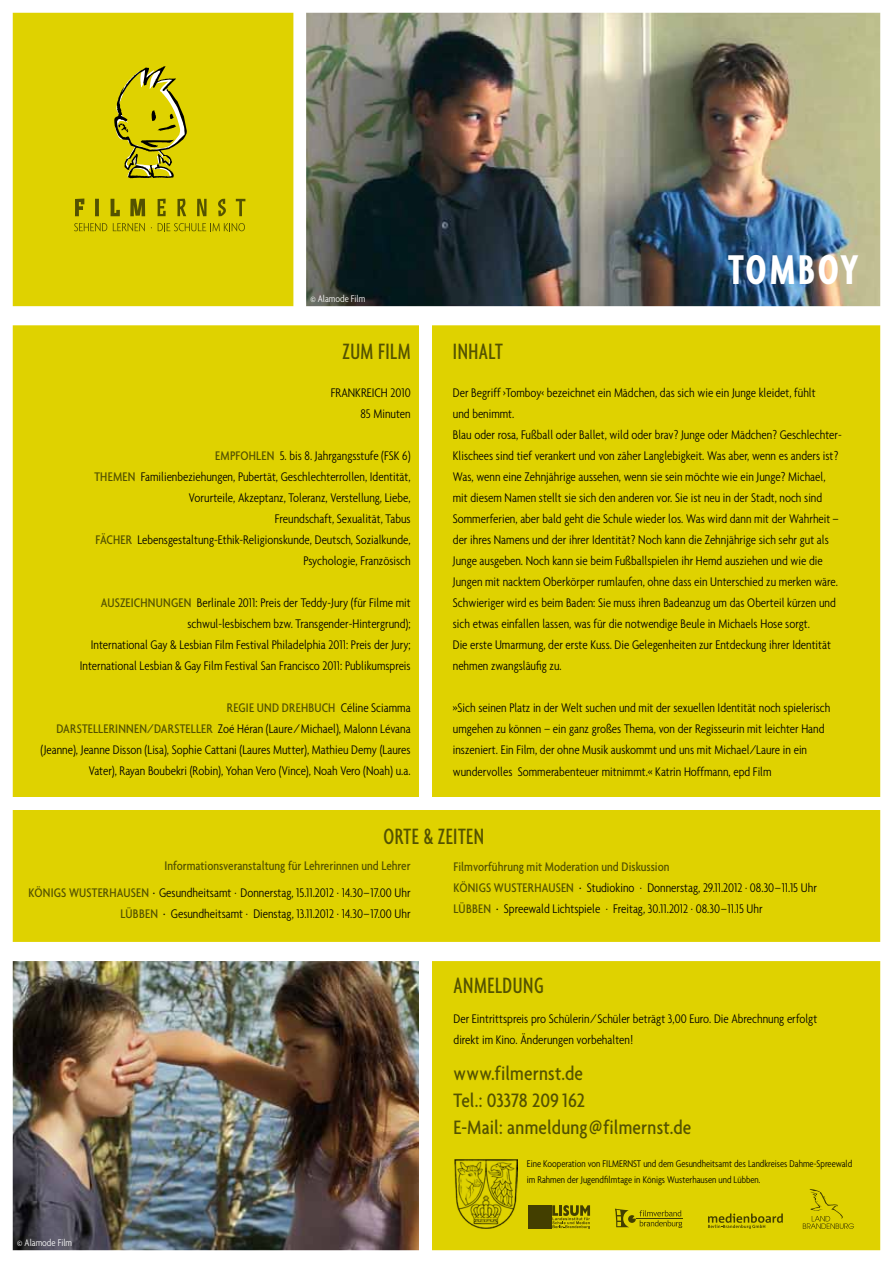
<style>
.page{position:relative;width:893px;height:1263px;background:#fff}
.page>*{position:absolute;margin:0;border:0;box-sizing:border-box;transform-origin:0 0}
.t1{font:700 extra-condensed 45px "Agenda";letter-spacing:.065em;color:#fff}
.t2{font:500 extra-condensed 24px "Agenda";letter-spacing:.02em;color:#545200}
.t3{font:500 condensed 21px/27px "Agenda";letter-spacing:.005em;color:#545200}
.t4{font:300 condensed 13.5px/21px "Agenda";color:#000;text-align:right}
.t5{font:500 condensed 13.5px/21px "Agenda";color:#545200}
.t6{font:300 condensed 10.5px/15px "Agenda";color:#000}
.t7{font:300 condensed 10.5px "Agenda";color:#fff}
.s1{font-weight:500;color:#545200}
.s2{color:#000}
.s3{font-weight:300;color:#000}
.s4{font-weight:500}
</style>
<div class="page">
<img style="left:12px;top:12px;width:869px;height:1239px">
<p class="t7" style="left:310px;top:293px;width:56px">© Alamode Film</p>
<h2 class="t2" style="left:343px;top:338px;width:70px">ZUM FILM</h2>
<p class="t4" style="left:331px;top:382px;width:81px">FRANKREICH 2010<br>85 Minuten</p>
<p class="t4" style="left:94px;top:445px;width:318px"><span class="s1">empfohlen</span> 5. bis 8. Jahrgangsstufe (FSK 6)<br><span class="s1">Themen</span> Familienbeziehungen, Pubertät, Geschlechterrollen, Identität, Vorurteile, Akzeptanz, Toleranz, Verstellung, Liebe,<br>Freundschaft, Sexualität, Tabus<br><span class="s1">Fächer</span> Lebensgestaltung-Ethik-Religionskunde, Deutsch, Sozialkunde, Psychologie, Französisch</p>
<p class="t4" style="left:80px;top:592px;width:332px"><span class="s1">AUSZEICHN UNGEN</span> Berlinale 2011: Preis der Teddy-Jury (für Filme mit schwul-lesbischem bzw. Transgender-Hintergrund);<br>International Gay &amp; Lesbian Film Festival Philadelphia 2011: Preis der Jury; International Lesbian &amp; Gay Film Festival San Francisco 2011: Publikumspreis</p>
<p class="t4" style="left:40px;top:697px;width:372px"><span class="s1">Regi e UND Drehbuch</span> Céline Sciamma<br><span class="s1">Darstellerinnen/Darsteller</span> Zoé Héran (Laure/Michael), Malonn Lévana (Jeanne), Jeanne Disson (Lisa), Sophie Cattani (Laures Mutter), Mathieu Demy (Laures Vater), Rayan Boubekri (Robin), Yohan Vero (Vince), Noah Vero (Noah) u.a.</p>
<h1 class="t1" style="left:728px;top:244px;width:132px">TOMBOY</h1>
<h2 class="t2" style="left:453px;top:338px;width:51px">INHALT</h2>
<p class="t4" style="left:453px;top:382px;width:390px;text-align:left">Der Begriff ›Tomboy‹ bezeichnet ein Mädchen, das sich wie ein Junge kleidet, fühlt<br>und benimmt.<br>Blau oder rosa, Fußball oder Ballet, wild oder brav? Junge oder Mädchen? Geschlechter-Klischees sind tief verankert und von zäher Langlebigkeit. Was aber, wenn es anders ist?<br>Was, wenn eine Zehnjährige aussehen, wenn sie sein möchte wie ein Junge? Michael, mit diesem Namen stellt sie sich den anderen vor. Sie ist neu in der Stadt, noch sind Sommerferien, aber bald geht die Schule wieder los. Was wird dann mit der Wahrheit – der ihres Namens und der ihrer Identität? Noch kann die Zehnjährige sich sehr gut als Junge ausgeben. Noch kann sie beim Fußballspielen ihr Hemd ausziehen und wie die Jungen mit nacktem Oberkörper rumlaufen, ohne dass ein Unterschied zu merken wäre.<br>Schwieriger wird es beim Baden: Sie muss ihren Badeanzug um das Oberteil kürzen und sich etwas einfallen lassen, was für die notwendige Beule in Michaels Hose sorgt.<br>Die erste Umarmung, der erste Kuss. Die Gelegenheiten zur Entdeckung ihrer Identität nehmen zwangsläufig zu.</p>
<p class="t4" style="left:453px;top:697px;width:379px;text-align:left">»Sich seinen Platz in der Welt suchen und mit der sexuellen Identität noch spielerisch umgehen zu können – ein ganz großes Thema, von der Regisseurin mit leichter Hand inszeniert. Ein Film, der ohne Musik auskommt und uns mit Michael/Laure in ein wundervolles Sommerabenteuer mitnimmt.« Katrin Hoffmann, epd Film</p>
<h2 class="t2" style="left:383px;top:823px;width:102px">ORTE &amp; ZEITEN</h2>
<p class="t5" style="left:454px;top:856px;width:365px">Filmvorführung mit Moderation und Diskussion<br>KÖNIGS WUSTERHAUSEN <span class="s2">·</span> <span class="s3">Studiokino · Donnerstag, 29.11.2012 · 08.30–11.15 Uhr<br></span>LÜBBEN</p>
<p class="t5" style="left:29px;top:851px;width:384px;line-height:27px;text-align:right">Informationsveranstaltung für Lehrerinnen und Lehrer<br>KÖNIGS WUSTERHAUSEN <span class="s2">·</span> <span class="s3">Gesundheitsamt · Donnerstag, 15.11.2012 · 14.30–17.00 Uhr</span></p>
<p class="t5" style="left:121px;top:902px;width:20px">LÜBBEN</p>
<p class="t4" style="left:163px;top:903px;width:249px"><span class="s4">·</span> Gesundheitsamt · Dienstag, 13.11.2012 · 14.30–17.00 Uhr</p>
<p class="t4" style="left:496px;top:898px;width:268px"><span class="s4">·</span> Spreewald Lichtspiele · Freitag, 30.11.2012 · 08.30–11.15 Uhr</p>
<h2 class="t2" style="left:454px;top:972px;width:92px">ANMELDUNG</h2>
<p class="t4" style="left:454px;top:1008px;width:365px;text-align:left">Der Eintrittspreis pro Schülerin/Schüler beträgt 3,00 Euro. Die Abrechnung erfolgt direkt im Kino. Änderungen vorbehalten!</p>
<h3 class="t3" style="left:454px;top:1059px;width:239px">www.filmernst.de<br>Tel.: 03378 209 162<br>E-Mail: anmeldung@filmernst.de</h3>
<p class="t7" style="left:17px;top:1237px;width:56px">© Alamode Film</p>
<p class="t6" style="left:527px;top:1156px;width:327px">Eine Kooperation von FILMERNST und dem Gesundheitsamt des Landkreises Dahme-Spreewald im Rahmen der Jugendfilmtage in Königs Wusterhausen und Lübben.</p>
</div>
